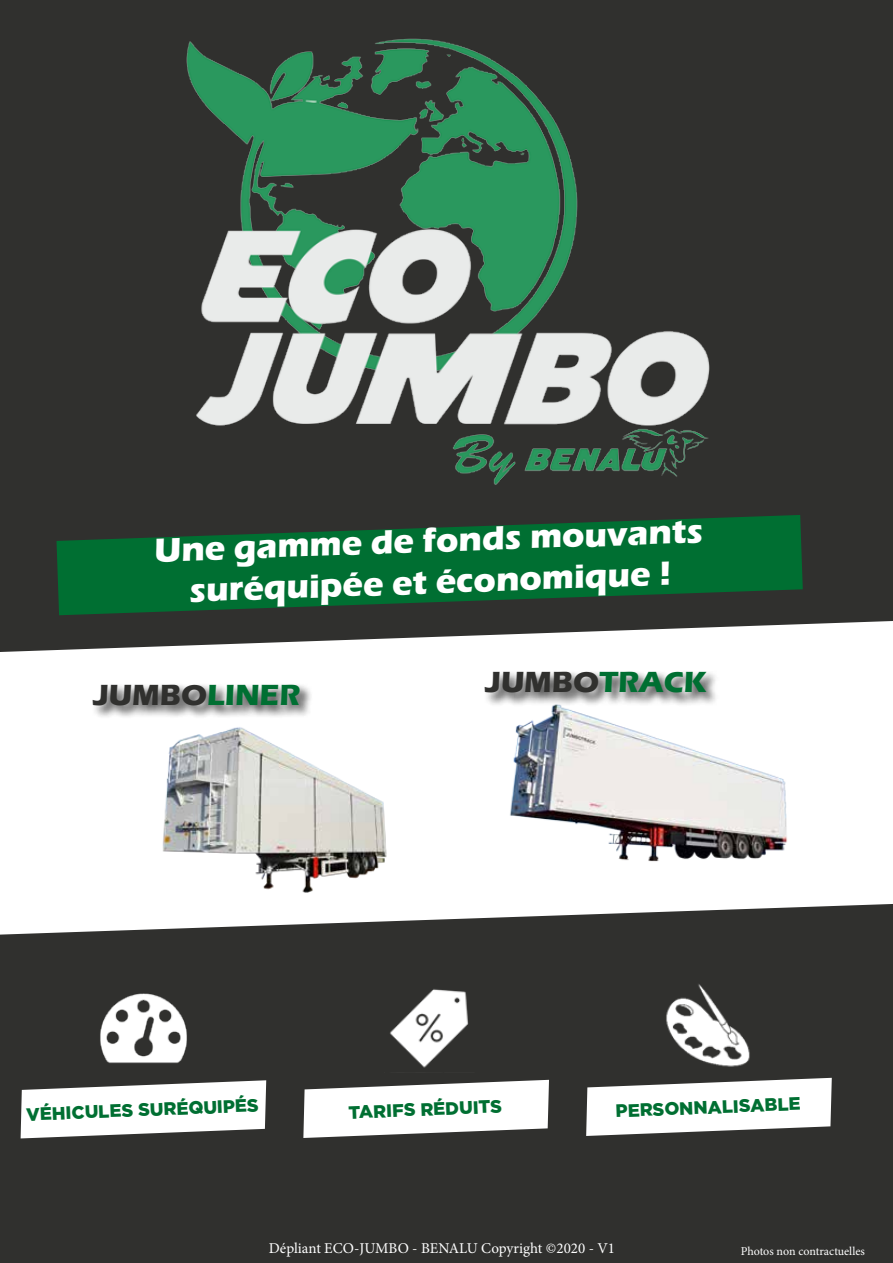
<style>
.page{position:relative;width:893px;height:1263px;background:#30302e}
.page>*{position:absolute;margin:0;border:0;box-sizing:border-box;transform-origin:0 0}
.t1{font:700 34.5px/41.4px "Eras ITC";color:#fff;text-align:center}
.t2{font:700 30px "Eras ITC";color:#30302e}
.t3{font:900 18px "Gotham";color:#006f32}
.t4{font:15px "Minion Pro";color:#fff}
.t5{font:12px "Minion Pro";color:#fff}
.s1{color:#006f32}
</style>
<div class="page">
<svg style="left:0;top:621px;width:893px;height:313px;fill:#fff"></svg>
<img style="left:186px;top:38px;width:524px;height:447px">
<svg style="left:56px;top:515px;width:747px;height:100px;fill:#006f32"></svg>
<img style="left:141px;top:719px;width:262px;height:174px">
<img style="left:503px;top:698px;width:291px;height:174px">
<div style="left:91px;top:682px;width:222px;height:37px;background:#000;opacity:.75"></div>
<div style="left:483px;top:670px;width:237px;height:37px;background:#000;opacity:.75"></div>
<svg style="left:21px;top:1080px;width:245px;height:58px"></svg>
<img style="left:100px;top:993px;width:87px;height:71px">
<img style="left:390px;top:989px;width:79px;height:79px">
<img style="left:666px;top:984px;width:84px;height:83px">
<svg style="left:303px;top:1080px;width:246px;height:58px"></svg>
<svg style="left:586px;top:1078px;width:246px;height:58px"></svg>
<h1 class="t1" style="left:154px;top:529px;width:550px;rotate:-2deg">Une gamme de fonds mouvants suréquipée et économique !</h1>
<h2 class="t2" style="left:93px;top:677px;width:208px">JUMBO<span class="s1">LINER</span></h2>
<h2 class="t2" style="left:485px;top:665px;width:223px">JUMBO<span class="s1">TRACK</span></h2>
<p class="t3" style="left:26px;top:1103px;width:234px;rotate:-2deg">VÉHICULES SURÉQUIPÉS</p>
<p class="t3" style="left:348px;top:1101px;width:155px;rotate:-2deg">TARIFS RÉDUITS</p>
<p class="t3" style="left:615px;top:1100px;width:187px;rotate:-2deg">PERSONNALISABLE</p>
<p class="t4" style="left:269px;top:1238px;width:348px">Dépliant ECO-JUMBO - BENALU Copyright ©2020 - V1</p>
<p class="t5" style="left:741px;top:1243px;width:126px">Photos non contractuelles</p>
</div>
